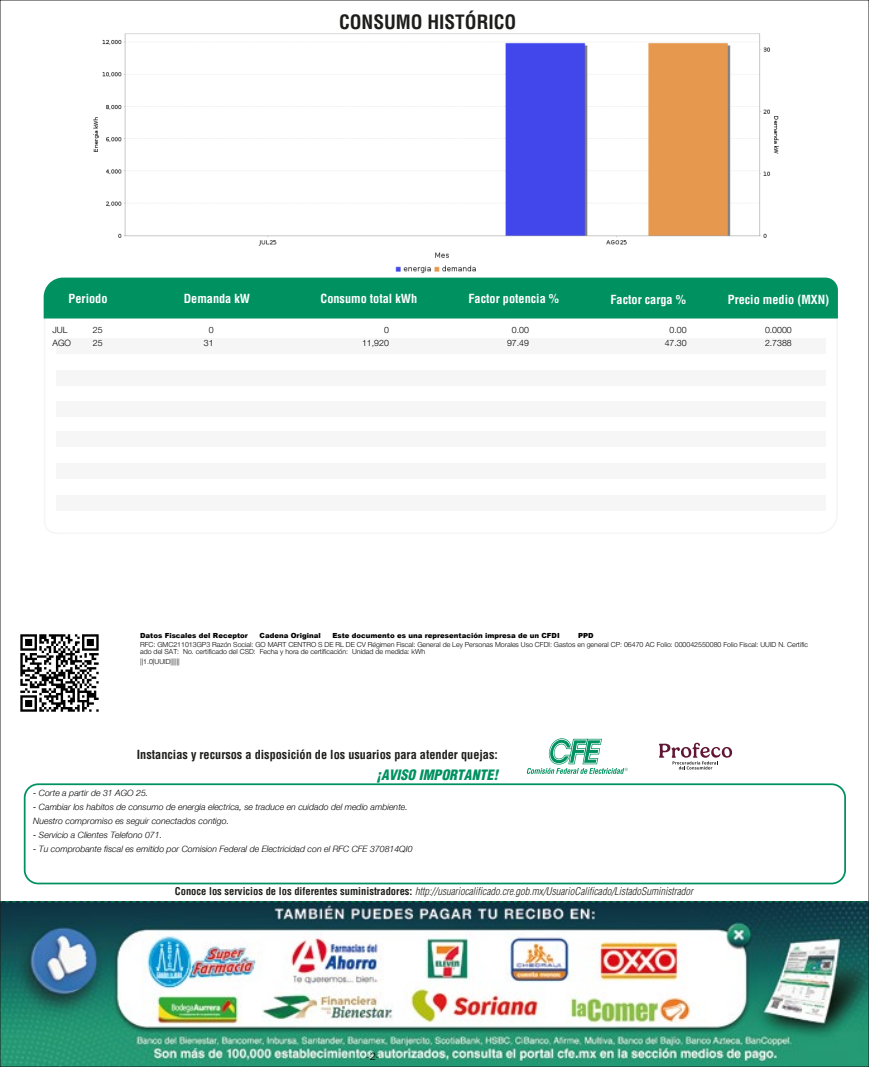
<style>
.page{position:relative;width:869px;height:1067px;background:#fff}
.page>*{position:absolute;margin:0;border:0;box-sizing:border-box;transform-origin:0 0}
.t1{font:700 condensed 19.25px "Helvetica LT Std";color:#1d1d1b}
.t2{font:italic 900 condensed 14px "Helvetica LT Std";color:#009160}
.t3{font:700 condensed 12.25px "Helvetica LT Std";color:#fff}
.t4{font:700 condensed 12.25px "Helvetica LT Std";color:#1d1d1b}
.t5{font:italic 300 condensed 10.5px "Helvetica LT Std";color:#1d1d1b}
.t6{font:300 10.5px "Helvetica Neue Cyr";color:#000}
.t7{font:italic 8.75px/14px "Helvetica Neue";color:#000}
.t8{font:300 8.75px "Helvetica Neue Cyr";color:#000}
.t9{font:300 7px/7px "Helvetica Neue Cyr";color:#000}
.t10{font:900 7px "Arial";color:#000}
.s1{font-weight:700;font-style:normal}
</style>
<div class="page">
<div style="left:44px;top:277px;width:793px;height:41px;background:#009160"></div>
<div style="left:24px;top:783px;width:821px;height:101px;border:2px solid #009160;border-radius:14px"></div>
<img style="left:2px;top:902px;width:864px;height:163px">
<svg style="left:659px;top:742px;width:72px;height:27px"></svg>
<svg style="left:526px;top:738px;width:101px;height:36px"></svg>
<svg style="left:2px;top:901px;width:864px;height:1px"></svg>
<img style="left:20px;top:634px;width:79px;height:78px">
<img style="left:93px;top:33px;width:686px;height:241px">
<h1 class="t1" style="left:339px;top:10px;width:179px">CONSUMO HISTÓRICO</h1>
<h3 class="t3" style="left:69px;top:291px;width:40px">Periodo</h3>
<h3 class="t3" style="left:184px;top:291px;width:68px">Demanda kW</h3>
<h3 class="t3" style="left:320px;top:291px;width:98px">Consumo total kWh</h3>
<h3 class="t3" style="left:468px;top:291px;width:92px">Factor potencia %</h3>
<h3 class="t3" style="left:610px;top:292px;width:77px">Factor carga %</h3>
<h3 class="t3" style="left:727px;top:292px;width:103px">Precio medio (MXN)</h3>
<p class="t8" style="left:52px;top:326px;width:17px">JUL</p>
<p class="t8" style="left:93px;top:326px;width:11px">25</p>
<p class="t8" style="left:209px;top:326px;width:6px">0</p>
<p class="t8" style="left:384px;top:326px;width:6px">0</p>
<p class="t8" style="left:511px;top:326px;width:19px">0.00</p>
<p class="t8" style="left:669px;top:326px;width:19px">0.00</p>
<p class="t8" style="left:764px;top:326px;width:28px">0.0000</p>
<p class="t8" style="left:52px;top:339px;width:20px">AGO</p>
<p class="t8" style="left:93px;top:339px;width:11px">25</p>
<p class="t8" style="left:204px;top:339px;width:11px">31</p>
<p class="t8" style="left:362px;top:339px;width:28px">11,920</p>
<p class="t8" style="left:507px;top:339px;width:23px">97.49</p>
<p class="t8" style="left:664px;top:339px;width:23px">47.30</p>
<p class="t8" style="left:764px;top:339px;width:28px">2.7388</p>
<p class="t10" style="left:140px;top:630px;width:109px">Datos Fiscales del Receptor</p>
<p class="t10" style="left:259px;top:630px;width:63px">Cadena Original</p>
<p class="t10" style="left:332px;top:630px;width:229px">Este documento es una representación impresa de un CFDI</p>
<p class="t10" style="left:578px;top:630px;width:17px">PPD</p>
<p class="t9" style="left:140px;top:641px;width:669px">RFC: GMC211013GP3 Razón Social: GO MART CENTRO S DE RL DE CV Régimen Fiscal: General de Ley Personas Morales Uso CFDI: Gastos en general CP: 06470 AC Folio: 000042550080 Folio Fiscal: UUID N. Certific ado del SAT: No. certificado del CSD: Fecha y hora de certificación: Unidad de medida: kWh</p>
<p class="t9" style="left:140px;top:659px;width:41px">||1.0|UUID||||||</p>
<h3 class="t4" style="left:137px;top:746px;width:362px">Instancias y recursos a disposición de los usuarios para atender quejas:</h3>
<h2 class="t2" style="left:376px;top:765px;width:123px">¡AVISO IMPORTANTE!</h2>
<p class="t7" style="left:33px;top:785px;width:116px">- Corte a partir de 31 AGO 25.</p>
<p class="t7" style="left:33px;top:799px;width:376px">- Cambiar los habitos de consumo de energia electrica, se traduce en cuidado del medio ambiente.<br>Nuestro compromiso es seguir conectados contigo.</p>
<p class="t7" style="left:33px;top:827px;width:130px">- Servicio a Clientes Telefono 071.</p>
<p class="t7" style="left:33px;top:841px;width:380px">- Tu comprobante fiscal es emitido por Comision Federal de Electricidad con el RFC CFE 370814QI0</p>
<h3 class="t5" style="left:175px;top:884px;width:519px"><span class="s1">Conoce los servicios de los diferentes suministradores:</span> http://usuariocalificado.cre.gob.mx/UsuarioCalificado/ListadoSuministrador</h3>
<h3 class="t6" style="left:366px;top:1052px;width:15px">-2-</h3>
</div>
